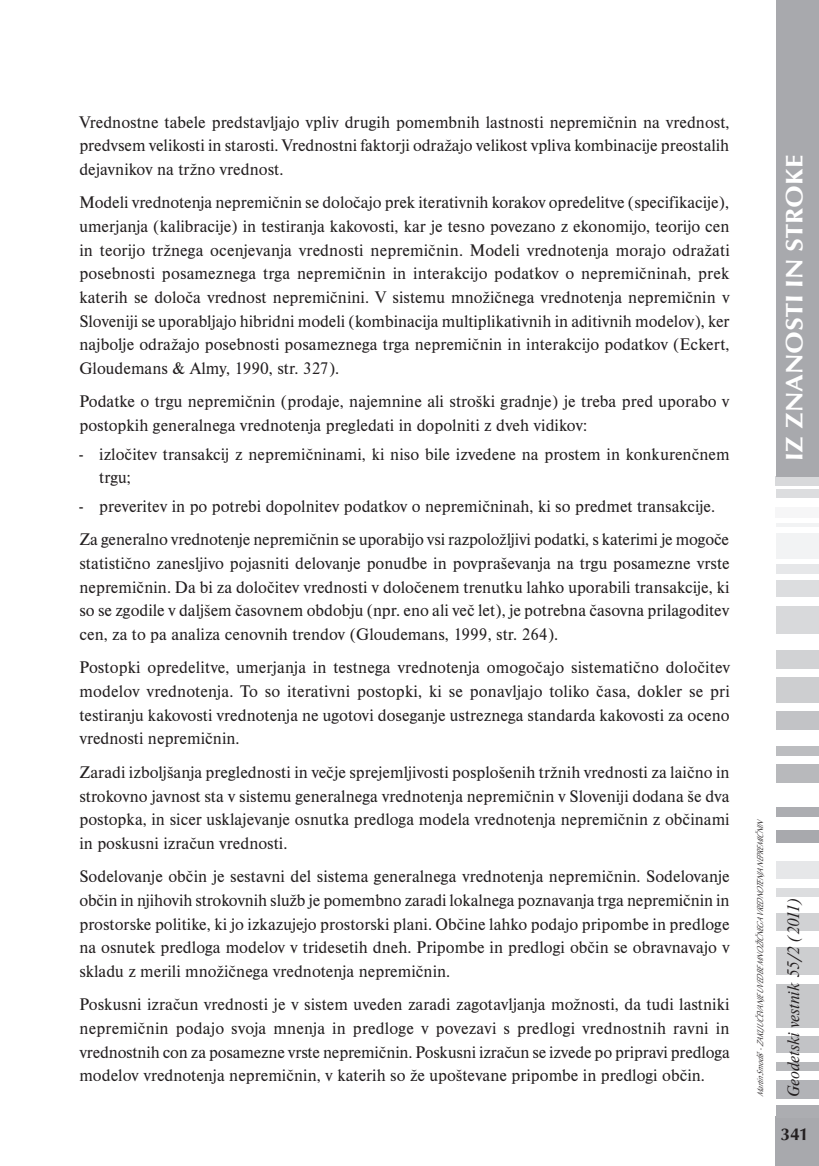
<style>
.page{position:relative;width:819px;height:1166px;background:#fff}
.page>*{position:absolute;margin:0;border:0;box-sizing:border-box;transform-origin:0 0}
.t1{font:500 24.5px "Optus TEE";color:#fff;scale:1.1 1}
.glavni_tekst{font:17.5px/23.6px "Nimbus Rom DEE";color:#231f20;text-align:justify}
.glavni_tekst_-bulet{font:17.5px/23.6px "Nimbus Rom DEE";color:#231f20}
.t2{font:italic 17.5px "Nimbus Rom DEE";letter-spacing:-.015em;color:#231f20}
.t3{font:500 17.5px "Optus TEE";color:#231f20}
.TEKOCA_PAGINA{font:italic 8.75px "Optus TEE";color:#231f20;scale:.8 1}
</style>
<div class="page">
<div style="left:775px;top:1116px;width:44px;height:50px;background:#a8a9ad"></div>
<div style="left:775px;top:580px;width:44px;height:16px;background:#dcdddf"></div>
<div style="left:775px;top:606px;width:44px;height:27px;background:#d8d9db"></div>
<div style="left:775px;top:650px;width:44px;height:18px;background:#d1d2d4"></div>
<div style="left:775px;top:677px;width:44px;height:26px;background:#cdced0"></div>
<div style="left:775px;top:712px;width:44px;height:18px;background:#c2c3c6"></div>
<div style="left:775px;top:746px;width:44px;height:9px;background:#bcbdc0"></div>
<div style="left:775px;top:764px;width:44px;height:19px;background:#b8b9bc"></div>
<div style="left:775px;top:807px;width:44px;height:10px;background:#acadb1"></div>
<div style="left:775px;top:830px;width:44px;height:12px;background:#a8a9ad"></div>
<div style="left:775px;top:861px;width:44px;height:18px;background:#e6e7e9"></div>
<div style="left:775px;top:888px;width:44px;height:8px;background:#dcdddf"></div>
<div style="left:775px;top:913px;width:44px;height:18px;background:#d1d2d4"></div>
<div style="left:775px;top:947px;width:44px;height:28px;background:#cdced0"></div>
<div style="left:775px;top:984px;width:44px;height:44px;background:#c7c8ca"></div>
<div style="left:775px;top:1037px;width:44px;height:16px;background:#c2c3c6"></div>
<div style="left:775px;top:1062px;width:44px;height:9px;background:#b8b9bc"></div>
<div style="left:775px;top:1080px;width:44px;height:18px;background:#b2b3b7"></div>
<div style="left:775px;top:1105px;width:44px;height:12px;background:#acadb1"></div>
<div style="left:775px;top:476px;width:44px;height:9px;background:#d8d9db"></div>
<div style="left:775px;top:489px;width:44px;height:9px;background:#dcdddf"></div>
<div style="left:775px;top:507px;width:44px;height:11px;background:#f6f6f7"></div>
<div style="left:775px;top:533px;width:44px;height:26px;background:#f2f3f4"></div>
<div style="left:775px;top:564px;width:44px;height:9px;background:#e6e7e9"></div>
<hr style="left:775px;top:523px;width:44px;height:4px;background:#f2f3f4">
<div style="left:775px;top:0;width:44px;height:477px;background:#a8a9ad"></div>
<p class="glavni_tekst" style="left:79px;top:110px;width:651px">Vrednostne tabele predstavljajo vpliv drugih pomembnih lastnosti nepremičnin na vrednost, predvsem velikosti in starosti. Vrednostni faktorji odražajo velikost vpliva kombinacije preostalih dejavnikov na tržno vrednost.</p>
<p class="glavni_tekst" style="left:79px;top:191px;width:652px">Modeli vrednotenja nepremičnin se določajo prek iterativnih korakov opredelitve (specifikacije), umerjanja (kalibracije) in testiranja kakovosti, kar je tesno povezano z ekonomijo, teorijo cen in teorijo tržnega ocenjevanja vrednosti nepremičnin. Modeli vrednotenja morajo odražati posebnosti posameznega trga nepremičnin in interakcijo podatkov o nepremičninah, prek katerih se določa vrednost nepremičnini. V sistemu množičnega vrednotenja nepremičnin v Sloveniji se uporabljajo hibridni modeli (kombinacija multiplikativnih in aditivnih modelov), ker najbolje odražajo posebnosti posameznega trga nepremičnin in interakcijo podatkov (Eckert, Gloudemans &amp; Almy, 1990, str. 327).</p>
<p class="glavni_tekst" style="left:79px;top:390px;width:651px">Podatke o trgu nepremičnin (prodaje, najemnine ali stroški gradnje) je treba pred uporabo v postopkih generalnega vrednotenja pregledati in dopolniti z dveh vidikov:</p>
<p class="glavni_tekst_-bulet" style="left:99px;top:442px;width:631px;text-indent:-20px">- izločitev transakcij z nepremičninami, ki niso bile izvedene na prostem in konkurenčnem trgu;</p>
<p class="glavni_tekst_-bulet" style="left:79px;top:494px;width:637px">- preveritev in po potrebi dopolnitev podatkov o nepremičninah, ki so predmet transakcije.</p>
<p class="glavni_tekst" style="left:79px;top:528px;width:651px">Za generalno vrednotenje nepremičnin se uporabijo vsi razpoložljivi podatki, s katerimi je mogoče statistično zanesljivo pojasniti delovanje ponudbe in povpraševanja na trgu posamezne vrste nepremičnin. Da bi za določitev vrednosti v določenem trenutku lahko uporabili transakcije, ki so se zgodile v daljšem časovnem obdobju (npr. eno ali več let), je potrebna časovna prilagoditev cen, za to pa analiza cenovnih trendov (Gloudemans, 1999, str. 264).</p>
<p class="glavni_tekst" style="left:79px;top:656px;width:652px">Postopki opredelitve, umerjanja in testnega vrednotenja omogočajo sistematično določitev modelov vrednotenja. To so iterativni postopki, ki se ponavljajo toliko časa, dokler se pri testiranju kakovosti vrednotenja ne ugotovi doseganje ustreznega standarda kakovosti za oceno vrednosti nepremičnin.</p>
<p class="glavni_tekst" style="left:79px;top:760px;width:651px">Zaradi izboljšanja preglednosti in večje sprejemljivosti posplošenih tržnih vrednosti za laično in strokovno javnost sta v sistemu generalnega vrednotenja nepremičnin v Sloveniji dodana še dva postopka, in sicer usklajevanje osnutka predloga modela vrednotenja nepremičnin z občinami in poskusni izračun vrednosti.</p>
<p class="glavni_tekst" style="left:79px;top:865px;width:651px">Sodelovanje občin je sestavni del sistema generalnega vrednotenja nepremičnin. Sodelovanje občin in njihovih strokovnih služb je pomembno zaradi lokalnega poznavanja trga nepremičnin in prostorske politike, ki jo izkazujejo prostorski plani. Občine lahko podajo pripombe in predloge na osnutek predloga modelov v tridesetih dneh. Pripombe in predlogi občin se obravnavajo v skladu z merili množičnega vrednotenja nepremičnin.</p>
<p class="glavni_tekst" style="left:79px;top:993px;width:651px">Poskusni izračun vrednosti je v sistem uveden zaradi zagotavljanja možnosti, da tudi lastniki nepremičnin podajo svoja mnenja in predloge v povezavi s predlogi vrednostnih ravni in vrednostnih con za posamezne vrste nepremičnin. Poskusni izračun se izvede po pripravi predloga modelov vrednotenja nepremičnin, v katerih so že upoštevane pripombe in predlogi občin.</p>
<h1 class="t1" style="left:779px;top:461px;width:280px;rotate:-90deg">IZ ZNANOSTI IN STROKE</h1>
<p class="TEKOCA_PAGINA" style="left:754px;top:1097px;width:353px;rotate:-90deg">MartinSmodiš-ZAKLJUČEVANJEUVEDBEMNOŽIČNEGAVREDNOTENJANEPREMIČNIN</p>
<p class="t2" style="left:784px;top:1097px;width:201px;rotate:-90deg">Geodetski vestnik 55/2 (2011)</p>
<p class="t3" style="left:780px;top:1123px;width:29px">341</p>
</div>
